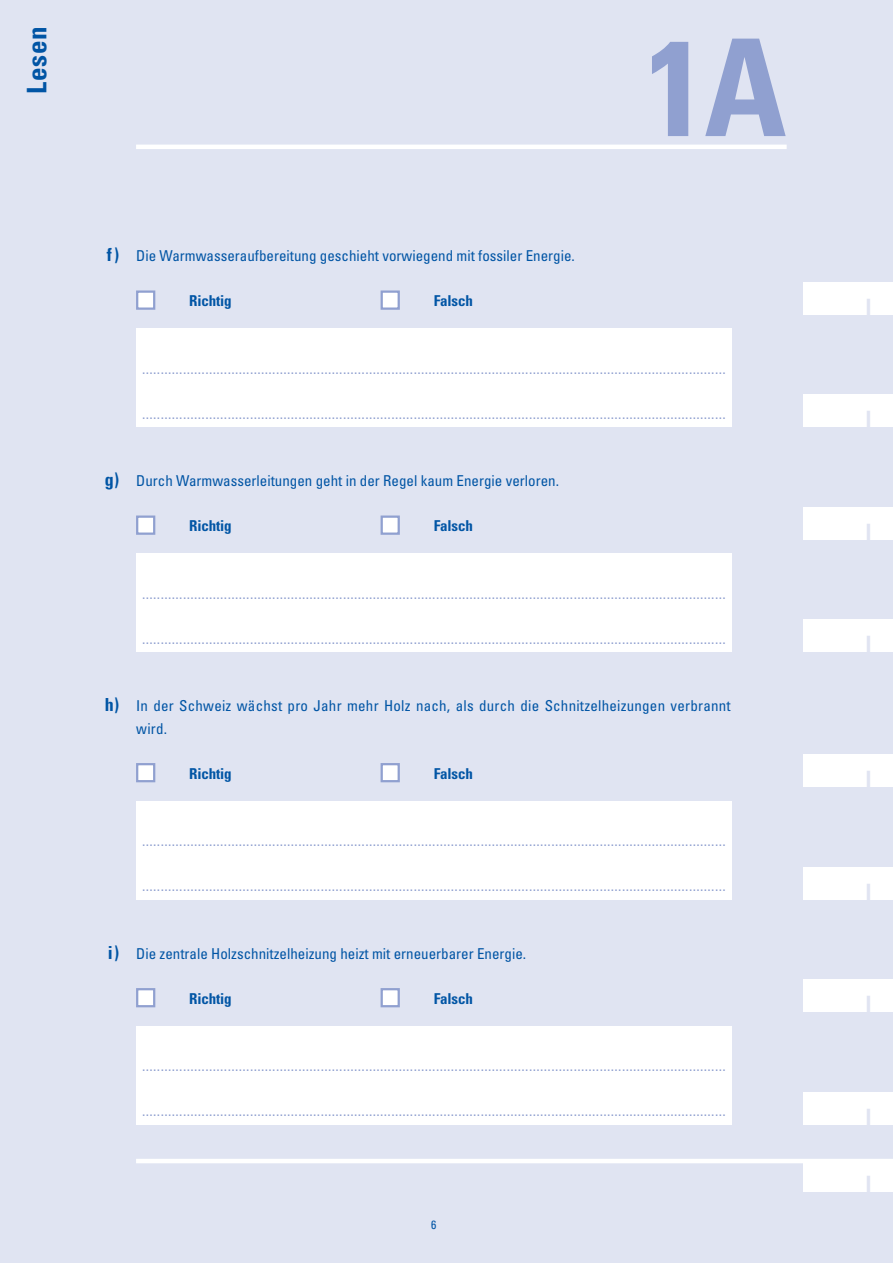
<style>
.page{position:relative;width:893px;height:1263px;background:#e0e4f2}
.page>*{position:absolute;margin:0;border:0;box-sizing:border-box;transform-origin:0 0}
.t1{font:700 condensed 135px "Univers";color:#90a0d0}
.t2{font:700 condensed 27px "Univers";letter-spacing:.025em;color:#0155a5}
.t3{font:700 condensed 22.5px "Univers";color:#e0e4f2}
.t4{font:700 condensed 18px "Univers";color:#0155a5}
.t5{font:condensed 15px "Univers";color:#90a0d0}
.t6{font:condensed 15px/22.5px "Univers";color:#0155a5}
.t7{font:700 condensed 15px "Univers";letter-spacing:-.01em;color:#0155a5}
.t8{font:condensed 12px "Univers";color:#0155a5}
</style>
<div class="page">
<hr style="left:136px;top:145px;width:651px;height:4px;background:#fff">
<hr style="left:136px;top:1159px;width:757px;height:4px;background:#fff">
<div style="left:804px;top:1159px;width:89px;height:33px;background:#fff"></div>
<div style="left:136px;top:290px;width:19px;height:20px;background:#fff;border:2px solid #90a0d0"></div>
<div style="left:381px;top:290px;width:19px;height:20px;background:#fff;border:2px solid #90a0d0"></div>
<div style="left:136px;top:515px;width:19px;height:20px;background:#fff;border:2px solid #90a0d0"></div>
<div style="left:381px;top:515px;width:19px;height:20px;background:#fff;border:2px solid #90a0d0"></div>
<div style="left:136px;top:763px;width:19px;height:19px;background:#fff;border:2px solid #90a0d0"></div>
<div style="left:381px;top:763px;width:19px;height:19px;background:#fff;border:2px solid #90a0d0"></div>
<div style="left:136px;top:988px;width:19px;height:19px;background:#fff;border:2px solid #90a0d0"></div>
<div style="left:381px;top:988px;width:19px;height:19px;background:#fff;border:2px solid #90a0d0"></div>
<div style="left:804px;top:394px;width:89px;height:33px;background:#fff"></div>
<div style="left:804px;top:754px;width:89px;height:33px;background:#fff"></div>
<div style="left:804px;top:619px;width:89px;height:33px;background:#fff"></div>
<div style="left:804px;top:507px;width:89px;height:32px;background:#fff"></div>
<div style="left:804px;top:282px;width:89px;height:32px;background:#fff"></div>
<div style="left:804px;top:867px;width:89px;height:33px;background:#fff"></div>
<div style="left:804px;top:979px;width:89px;height:33px;background:#fff"></div>
<div style="left:804px;top:1092px;width:89px;height:32px;background:#fff"></div>
<div style="left:136px;top:328px;width:595px;height:99px;background:#fff"></div>
<div style="left:136px;top:553px;width:595px;height:99px;background:#fff"></div>
<div style="left:136px;top:801px;width:595px;height:99px;background:#fff"></div>
<div style="left:136px;top:1026px;width:595px;height:98px;background:#fff"></div>
<h2 class="t2" style="left:20px;top:94px;width:69px;rotate:-90deg">Lesen</h2>
<h1 class="t1" style="left:645px;top:5px;width:143px">1A</h1>
<p class="t4" style="left:107px;top:244px;width:14px">f)</p>
<p class="t6" style="left:136px;top:244px;width:440px">Die Warmwasseraufbereitung geschieht vorwiegend mit fossiler Energie.</p>
<p class="t7" style="left:189px;top:291px;width:44px">Richtig</p>
<p class="t7" style="left:434px;top:291px;width:41px">Falsch</p>
<p class="t5" style="left:142px;top:359px;width:585px">.............................................................................................................................................................</p>
<p class="t5" style="left:142px;top:404px;width:585px">.............................................................................................................................................................</p>
<p class="t4" style="left:105px;top:469px;width:16px">g)</p>
<p class="t6" style="left:136px;top:469px;width:424px">Durch Warmwasserleitungen geht in der Regel kaum Energie verloren.</p>
<p class="t7" style="left:189px;top:516px;width:44px">Richtig</p>
<p class="t7" style="left:434px;top:516px;width:41px">Falsch</p>
<p class="t5" style="left:142px;top:584px;width:585px">.............................................................................................................................................................</p>
<p class="t5" style="left:142px;top:629px;width:585px">.............................................................................................................................................................</p>
<p class="t4" style="left:105px;top:694px;width:16px">h)</p>
<p class="t6" style="left:136px;top:694px;width:596px">In der Schweiz wächst pro Jahr mehr Holz nach, als durch die Schnitzelheizungen verbrannt wird.</p>
<p class="t7" style="left:189px;top:764px;width:44px">Richtig</p>
<p class="t7" style="left:434px;top:764px;width:41px">Falsch</p>
<p class="t5" style="left:142px;top:831px;width:585px">.............................................................................................................................................................</p>
<p class="t5" style="left:142px;top:876px;width:585px">.............................................................................................................................................................</p>
<p class="t4" style="left:108px;top:941px;width:13px">i)</p>
<p class="t6" style="left:136px;top:941px;width:391px">Die zentrale Holzschnitzelheizung heizt mit erneuerbarer Energie.</p>
<p class="t7" style="left:189px;top:989px;width:44px">Richtig</p>
<p class="t7" style="left:434px;top:989px;width:41px">Falsch</p>
<p class="t5" style="left:142px;top:1056px;width:585px">.............................................................................................................................................................</p>
<p class="t5" style="left:142px;top:1101px;width:585px">.............................................................................................................................................................</p>
<p class="t8" style="left:431px;top:1217px;width:7px">6</p>
<h3 class="t3" style="left:865px;top:293px;width:8px">l</h3>
<h3 class="t3" style="left:865px;top:405px;width:8px">l</h3>
<h3 class="t3" style="left:865px;top:518px;width:8px">l</h3>
<h3 class="t3" style="left:865px;top:630px;width:8px">l</h3>
<h3 class="t3" style="left:865px;top:765px;width:8px">l</h3>
<h3 class="t3" style="left:865px;top:878px;width:8px">l</h3>
<h3 class="t3" style="left:865px;top:990px;width:8px">l</h3>
<h3 class="t3" style="left:865px;top:1103px;width:8px">l</h3>
<h3 class="t3" style="left:865px;top:1170px;width:8px">l</h3>
</div>
